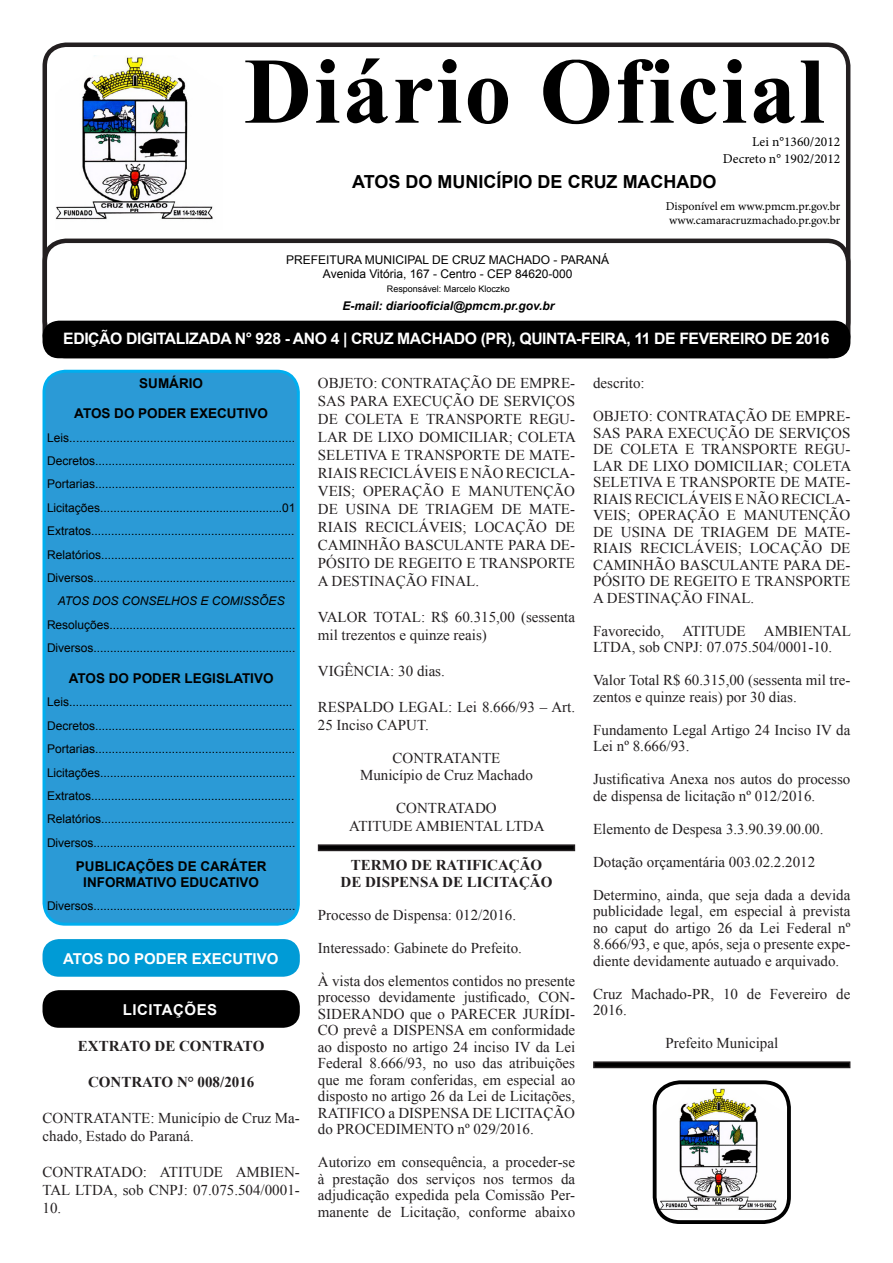
<style>
.page{position:relative;width:893px;height:1263px;background:#fff}
.page>*{position:absolute;margin:0;border:0;box-sizing:border-box;transform-origin:0 0}
.t1{font:700 93.9px "Times New Roman";letter-spacing:.025em;color:#000}
.t2{font:700 18px "Arial";color:#000}
.t3{font:700 15.75px "Arial";letter-spacing:-.025em;color:#fff}
.t4{font:15px/16.5px "Times New Roman";color:#231f20}
.t5{font:700 15px "Times New Roman";color:#231f20}
.t6{font:700 15px "Arial";color:#fff}
.t7{font:700 15px "Arial";letter-spacing:.035em;color:#fff}
.t8{font:700 13.5px "Arial";color:#000}
.t9{font:13.5px "Minion Pro";color:#000}
.t10{font:12px "Arial";color:#000}
.t11{font:12px "Minion Pro";letter-spacing:-.005em;color:#000}
.t12{font:italic 700 12px "Arial";color:#000}
.t13{font:italic 12px "Arial";color:#000}
.t14{font:9px "Arial";color:#000}
</style>
<div class="page">
<div style="left:43px;top:43px;width:807px;height:301px;border:4px solid #231f20;border-radius:21px"></div>
<div style="left:43px;top:239px;width:807px;height:119px;border:4px solid #231f20;border-radius:21px"></div>
<div style="left:44px;top:371px;width:254px;height:553px;background:#2b9ad6;border-radius:21px"></div>
<div style="left:43px;top:370px;width:257px;height:556px;border:3px solid #00aeef;border-radius:21px"></div>
<div style="left:43px;top:321px;width:807px;height:37px;background:#000;border-radius:16px"></div>
<img style="left:55px;top:55px;width:158px;height:165px">
<div style="left:43px;top:939px;width:257px;height:38px;background:#009bd6;border-radius:16px"></div>
<div style="left:43px;top:990px;width:257px;height:38px;background:#000;border-radius:16px"></div>
<svg style="left:317px;top:844px;width:259px;height:8px;background:#343233"></svg>
<svg style="left:593px;top:1061px;width:258px;height:8px;background:#333232"></svg>
<img style="left:657px;top:1088px;width:131px;height:129px">
<div style="left:653px;top:1080px;width:138px;height:144px;border:4px solid #000;border-radius:25px"></div>
<p class="t1" style="left:244px;top:24px;width:582px">Diário Oficial</p>
<p class="t9" style="left:752px;top:133px;width:90px">Lei n°1360/2012</p>
<p class="t9" style="left:723px;top:149px;width:119px">Decreto n° 1902/2012</p>
<p class="t2" style="left:352px;top:169px;width:366px">ATOS DO MUNICÍPIO DE CRUZ MACHADO</p>
<p class="t11" style="left:666px;top:198px;width:176px">Disponível em www.pmcm.pr.gov.br</p>
<p class="t11" style="left:669px;top:212px;width:173px">www.camaracruzmachado.pr.gov.br</p>
<p class="t10" style="left:286px;top:251px;width:325px">PREFEITURA MUNICIPAL DE CRUZ MACHADO - PARANÁ</p>
<p class="t10" style="left:323px;top:266px;width:251px">Avenida Vitória, 167 - Centro - CEP 84620-000</p>
<p class="t14" style="left:387px;top:282px;width:125px">Responsável: Marcelo Kloczko</p>
<p class="t12" style="left:343px;top:298px;width:213px">E-mail: diariooficial@pmcm.pr.gov.br</p>
<p class="t3" style="left:63px;top:327px;width:768px">EDIÇÃO DIGITALIZADA N° 928 - ANO 4 | CRUZ MACHADO (PR), QUINTA-FEIRA, 11 DE FEVEREIRO DE 2016</p>
<p class="t8" style="left:139px;top:373px;width:65px">SUMÁRIO</p>
<p class="t8" style="left:74px;top:404px;width:195px">ATOS DO PODER EXECUTIVO</p>
<p class="t10" style="left:47px;top:429px;width:250px">Leis...................................................................</p>
<p class="t10" style="left:47px;top:453px;width:250px">Decretos............................................................</p>
<p class="t10" style="left:47px;top:476px;width:250px">Portarias............................................................</p>
<p class="t10" style="left:47px;top:499px;width:250px">Licitações.......................................................01</p>
<p class="t10" style="left:47px;top:523px;width:249px">Extratos.............................................................</p>
<p class="t10" style="left:47px;top:546px;width:249px">Relatórios..........................................................</p>
<p class="t10" style="left:47px;top:570px;width:250px">Diversos.............................................................</p>
<p class="t13" style="left:58px;top:593px;width:228px">ATOS DOS CONSELHOS E COMISSÕES</p>
<p class="t10" style="left:47px;top:616px;width:250px">Resoluções........................................................</p>
<p class="t10" style="left:47px;top:640px;width:250px">Diversos.............................................................</p>
<p class="t8" style="left:69px;top:669px;width:206px">ATOS DO PODER LEGISLATIVO</p>
<p class="t10" style="left:47px;top:694px;width:247px">Leis...................................................................</p>
<p class="t10" style="left:47px;top:717px;width:250px">Decretos............................................................</p>
<p class="t10" style="left:47px;top:741px;width:250px">Portarias............................................................</p>
<p class="t10" style="left:47px;top:764px;width:250px">Licitações...........................................................</p>
<p class="t10" style="left:47px;top:787px;width:249px">Extratos.............................................................</p>
<p class="t10" style="left:47px;top:811px;width:249px">Relatórios..........................................................</p>
<p class="t10" style="left:47px;top:834px;width:250px">Diversos.............................................................</p>
<p class="t8" style="left:76px;top:856px;width:192px">PUBLICAÇÕES DE CARÁTER</p>
<p class="t8" style="left:83px;top:873px;width:177px">INFORMATIVO EDUCATIVO</p>
<p class="t10" style="left:47px;top:898px;width:250px">Diversos.............................................................</p>
<p class="t4" style="left:318px;top:374px;width:260px;line-height:18px;text-align:justify">OBJETO: CONTRATAÇÃO DE EMPRE-SAS PARA EXECUÇÃO DE SERVIÇOS DE COLETA E TRANSPORTE REGU-LAR DE LIXO DOMICILIAR; COLETA SELETIVA E TRANSPORTE DE MATE-RIAIS RECICLÁVEIS E NÃO RECICLA-VEIS; OPERAÇÃO E MANUTENÇÃO DE USINA DE TRIAGEM DE MATE-RIAIS RECICLÁVEIS; LOCAÇÃO DE CAMINHÃO BASCULANTE PARA DE-PÓSITO DE REGEITO E TRANSPORTE A DESTINAÇÃO FINAL.</p>
<p class="t4" style="left:318px;top:608px;width:259px;line-height:18px">VALOR TOTAL: R$ 60.315,00 (sessenta mil trezentos e quinze reais)</p>
<p class="t4" style="left:318px;top:662px;width:129px">VIGÊNCIA: 30 dias.</p>
<p class="t4" style="left:318px;top:698px;width:259px;line-height:18px">RESPALDO LEGAL: Lei 8.666/93 – Art.<br>25 Inciso CAPUT.</p>
<p class="t4" style="left:392px;top:749px;width:109px">CONTRATANTE</p>
<p class="t4" style="left:360px;top:766px;width:174px">Município de Cruz Machado</p>
<p class="t4" style="left:396px;top:799px;width:102px">CONTRATADO</p>
<p class="t4" style="left:349px;top:817px;width:197px">ATITUDE AMBIENTAL LTDA</p>
<p class="t5" style="left:351px;top:854px;width:193px">TERMO DE RATIFICAÇÃO</p>
<p class="t5" style="left:341px;top:871px;width:213px">DE DISPENSA DE LICITAÇÃO</p>
<p class="t4" style="left:318px;top:906px;width:200px">Processo de Dispensa: 012/2016.</p>
<p class="t4" style="left:318px;top:939px;width:206px">Interessado: Gabinete do Prefeito.</p>
<p class="t4" style="left:318px;top:972px;width:259px;text-align:justify">À vista dos elementos contidos no presente processo devidamente justificado, CON-SIDERANDO que o PARECER JURÍDI-CO prevê a DISPENSA em conformidade ao disposto no artigo 24 inciso IV da Lei Federal 8.666/93, no uso das atribuições que me foram conferidas, em especial ao disposto no artigo 26 da Lei de Licitações, RATIFICO a DISPENSA DE LICITAÇÃO do PROCEDIMENTO nº 029/2016.</p>
<p class="t4" style="left:318px;top:1154px;width:259px;text-align:justify">Autorizo em consequência, a proceder-se à prestação dos serviços nos termos da adjudicação expedida pela Comissão Per&shy;manente de Licitação, conforme abaixo</p>
<p class="t4" style="left:593px;top:374px;width:53px">descrito:</p>
<p class="t4" style="left:593px;top:407px;width:260px;text-align:justify">OBJETO: CONTRATAÇÃO DE EMPRE-SAS PARA EXECUÇÃO DE SERVIÇOS DE COLETA E TRANSPORTE REGU-LAR DE LIXO DOMICILIAR; COLETA SELETIVA E TRANSPORTE DE MATE-RIAIS RECICLÁVEIS E NÃO RECICLA-VEIS; OPERAÇÃO E MANUTENÇÃO DE USINA DE TRIAGEM DE MATE-RIAIS RECICLÁVEIS; LOCAÇÃO DE CAMINHÃO BASCULANTE PARA DE-PÓSITO DE REGEITO E TRANSPORTE A DESTINAÇÃO FINAL.</p>
<p class="t4" style="left:593px;top:622px;width:259px">Favorecido, ATITUDE AMBIENTAL<br>LTDA, sob CNPJ: 07.075.504/0001-10.</p>
<p class="t4" style="left:593px;top:671px;width:259px">Valor Total R$ 60.315,00 (sessenta mil tre&shy;zentos e quinze reais) por 30 dias.</p>
<p class="t4" style="left:593px;top:721px;width:259px">Fundamento Legal Artigo 24 Inciso IV da<br>Lei nº 8.666/93.</p>
<p class="t4" style="left:593px;top:770px;width:259px">Justificativa Anexa nos autos do processo de dispensa de licitação nº 012/2016.</p>
<p class="t4" style="left:593px;top:820px;width:232px">Elemento de Despesa 3.3.90.39.00.00.</p>
<p class="t4" style="left:593px;top:853px;width:224px">Dotação orçamentária 003.02.2.2012</p>
<p class="t4" style="left:593px;top:886px;width:259px;text-align:justify">Determino, ainda, que seja dada a devida publicidade legal, em especial à prevista no caput do artigo 26 da Lei Federal nº 8.666/93, e que, após, seja o presente expe&shy;diente devidamente autuado e arquivado.</p>
<p class="t4" style="left:593px;top:985px;width:259px">Cruz Machado-PR, 10 de Fevereiro de<br>2016.</p>
<p class="t4" style="left:665px;top:1034px;width:114px">Prefeito Municipal</p>
<p class="t6" style="left:63px;top:948px;width:217px">ATOS DO PODER EXECUTIVO</p>
<p class="t7" style="left:123px;top:999px;width:96px">LICITAÇÕES</p>
<p class="t5" style="left:78px;top:1035px;width:188px">EXTRATO DE CONTRATO</p>
<p class="t5" style="left:88px;top:1071px;width:168px">CONTRATO N° 008/2016</p>
<p class="t4" style="left:43px;top:1109px;width:259px;line-height:18px">CONTRATANTE: Município de Cruz Ma&shy;chado, Estado do Paraná.</p>
<p class="t4" style="left:43px;top:1163px;width:259px;line-height:18px;text-align:justify">CONTRATADO: ATITUDE AMBIEN-TAL LTDA, sob CNPJ: 07.075.504/0001- 10.</p>
</div>
